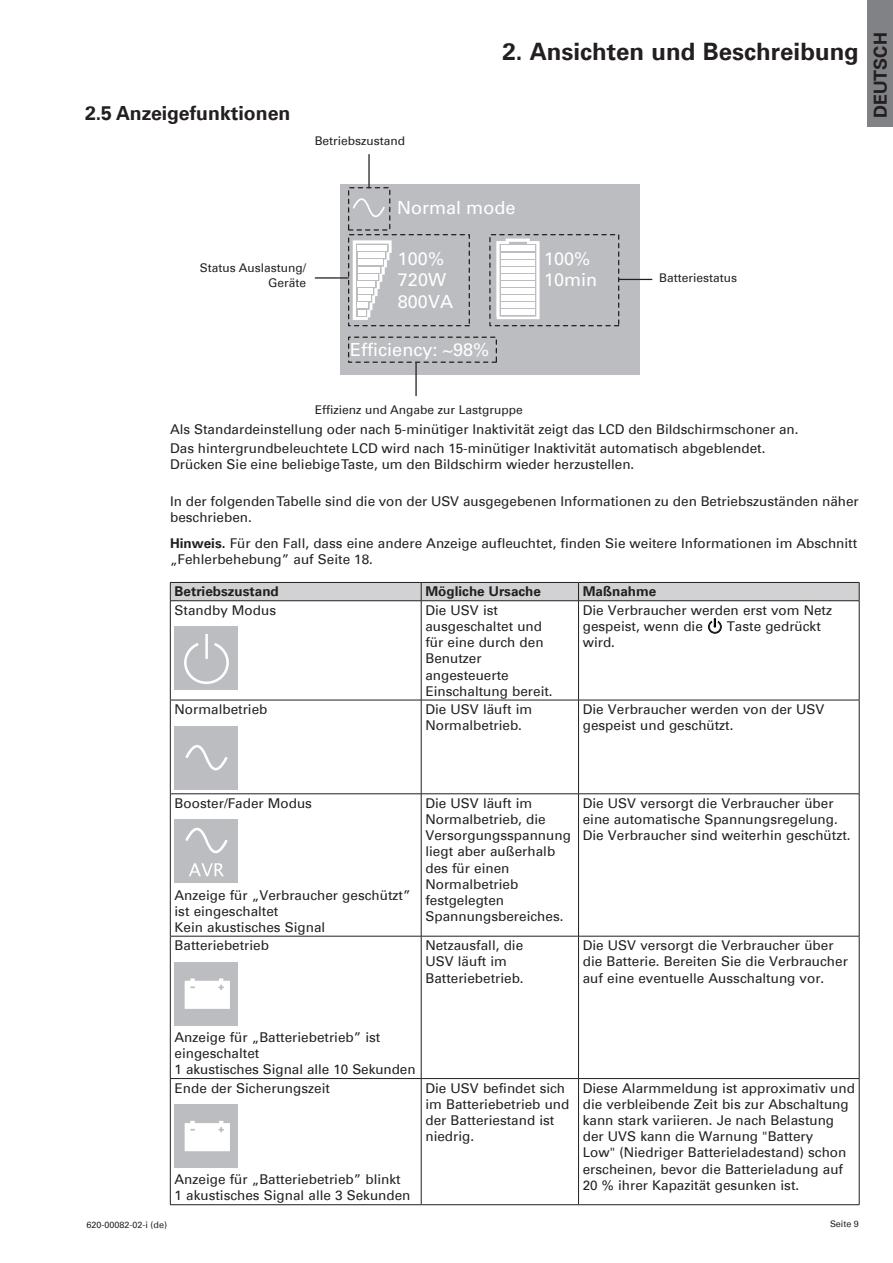
<style>
.page{position:relative;width:893px;height:1263px;background:#fff}
.page>*{position:absolute;margin:0;border:0;box-sizing:border-box;transform-origin:0 0}
.t1{font:700 24px "Univers Com 65";color:#231f20}
.t2{font:700 19.5px "Univers Com 65";color:#231f20}
.t3{font:18.15px/21.8px "Univers Com 55 Roman";color:#fff}
.t4{font:700 18px "Univers Com 65";color:#231f20}
.t5{font:13.5px/16.2px "Univers Com 55 Roman";color:#231f20}
.t6{font:700 13.5px "Univers Com 65";color:#231f20}
.t7{font:12px/14.4px "Univers Com 55 Roman";color:#231f20;text-align:right}
.t8{font:9px "Univers Com 55 Roman";color:#231f20}
.s1{font-family:"Univers Com 65";font-weight:700}
</style>
<div class="page">
<div style="left:867px;top:0;width:26px;height:126px;background:#808285"></div>
<div style="left:340px;top:185px;width:299px;height:190px;background:#bcbdc0"></div>
<svg style="left:348px;top:187px;width:272px;height:176px"></svg>
<hr style="left:368px;top:155px;width:2px;height:33px;background:#231f20">
<hr style="left:415px;top:363px;width:2px;height:33px;background:#231f20">
<hr style="left:315px;top:277px;width:33px;height:2px;background:#231f20">
<hr style="left:619px;top:279px;width:33px;height:1px;background:#231f20">
<hr style="left:170px;top:601px;width:1px;height:99px;background:#231f20">
<hr style="left:421px;top:601px;width:1px;height:99px;background:#231f20">
<hr style="left:578px;top:601px;width:1px;height:99px;background:#231f20">
<hr style="left:859px;top:601px;width:1px;height:99px;background:#231f20">
<hr style="left:170px;top:700px;width:251px;height:1px;background:#231f20">
<hr style="left:170px;top:700px;width:1px;height:93px;background:#231f20">
<hr style="left:421px;top:700px;width:157px;height:1px;background:#231f20">
<hr style="left:421px;top:700px;width:1px;height:93px;background:#231f20">
<hr style="left:578px;top:700px;width:281px;height:1px;background:#231f20">
<hr style="left:578px;top:700px;width:1px;height:93px;background:#231f20">
<hr style="left:859px;top:700px;width:1px;height:93px;background:#231f20">
<hr style="left:170px;top:793px;width:251px;height:1px;background:#231f20">
<hr style="left:170px;top:794px;width:1px;height:142px;background:#231f20">
<hr style="left:421px;top:793px;width:157px;height:1px;background:#231f20">
<hr style="left:421px;top:794px;width:1px;height:142px;background:#231f20">
<hr style="left:578px;top:793px;width:281px;height:1px;background:#231f20">
<hr style="left:578px;top:794px;width:1px;height:142px;background:#231f20">
<hr style="left:859px;top:794px;width:1px;height:142px;background:#231f20">
<hr style="left:170px;top:936px;width:251px;height:1px;background:#231f20">
<hr style="left:170px;top:936px;width:1px;height:142px;background:#231f20">
<hr style="left:421px;top:936px;width:157px;height:1px;background:#231f20">
<hr style="left:421px;top:936px;width:1px;height:142px;background:#231f20">
<hr style="left:578px;top:936px;width:281px;height:1px;background:#231f20">
<hr style="left:578px;top:936px;width:1px;height:142px;background:#231f20">
<hr style="left:859px;top:936px;width:1px;height:142px;background:#231f20">
<hr style="left:170px;top:1078px;width:251px;height:1px;background:#231f20">
<hr style="left:170px;top:1079px;width:1px;height:125px;background:#231f20">
<hr style="left:421px;top:1078px;width:157px;height:1px;background:#231f20">
<hr style="left:421px;top:1079px;width:1px;height:125px;background:#231f20">
<hr style="left:578px;top:1078px;width:281px;height:1px;background:#231f20">
<hr style="left:578px;top:1079px;width:1px;height:125px;background:#231f20">
<hr style="left:859px;top:1079px;width:1px;height:125px;background:#231f20">
<hr style="left:170px;top:1204px;width:251px;height:1px;background:#231f20">
<hr style="left:421px;top:1204px;width:157px;height:1px;background:#231f20">
<hr style="left:578px;top:1204px;width:281px;height:1px;background:#231f20">
<div style="left:170px;top:582px;width:690px;height:19px;background:#d1d2d4"></div>
<hr style="left:170px;top:600px;width:251px;height:1px;background:#231f20">
<hr style="left:421px;top:600px;width:157px;height:1px;background:#231f20">
<hr style="left:578px;top:600px;width:281px;height:1px;background:#231f20">
<div style="left:175px;top:626px;width:63px;height:64px;background:#bcbdc0"></div>
<svg style="left:184px;top:634px;width:45px;height:50px"></svg>
<div style="left:708px;top:620px;width:13px;height:13px;border:1px solid #000;border-radius:50%"></div>
<div style="left:709px;top:621px;width:11px;height:11px;background:#fff;border-radius:50%"></div>
<div style="left:709px;top:621px;width:12px;height:11px;border:1px solid #231f20;border-radius:50%"></div>
<svg style="left:711px;top:619px;width:7px;height:9px"></svg>
<div style="left:175px;top:726px;width:63px;height:63px;background:#bcbdc0"></div>
<svg style="left:185px;top:745px;width:43px;height:26px"></svg>
<div style="left:175px;top:819px;width:63px;height:64px;background:#bcbdc0"></div>
<svg style="left:185px;top:827px;width:43px;height:49px"></svg>
<div style="left:175px;top:962px;width:63px;height:64px;background:#bcbdc0"></div>
<div style="left:185px;top:981px;width:45px;height:28px;background:#fff"></div>
<svg style="left:219px;top:978px;width:5px;height:12px"></svg>
<svg style="left:190px;top:978px;width:5px;height:10px"></svg>
<div style="left:175px;top:1104px;width:63px;height:64px;background:#bcbdc0"></div>
<div style="left:185px;top:1123px;width:45px;height:28px;background:#fff"></div>
<svg style="left:219px;top:1121px;width:5px;height:11px"></svg>
<svg style="left:190px;top:1121px;width:5px;height:9px"></svg>
<h2 class="t2" style="left:85px;top:102px;width:207px">2.5 Anzeigefunktionen</h2>
<p class="t7" style="left:315px;top:134px;width:92px">Betriebszustand</p>
<h1 class="t1" style="left:503px;top:37px;width:358px">2. Ansichten und Beschreibung</h1>
<h3 class="t4" style="left:870px;top:118px;width:87px;rotate:-90deg">DEUTSCH</h3>
<p class="t7" style="left:200px;top:261px;width:108px">Status Auslastung/<br>Geräte</p>
<h3 class="t3" style="left:397px;top:197px;width:120px">Normal mode</h3>
<h3 class="t3" style="left:398px;top:247px;width:57px">100%<br>720W<br>800VA</h3>
<h3 class="t3" style="left:350px;top:338px;width:141px">Efficiency: ~98%</h3>
<h3 class="t3" style="left:544px;top:247px;width:55px">100%<br>10min</h3>
<p class="t7" style="left:659px;top:270px;width:79px">Batteriestatus</p>
<p class="t7" style="left:315px;top:402px;width:210px">Effizienz und Angabe zur Lastgruppe</p>
<p class="t5" style="left:170px;top:420px;width:630px;line-height:18.3px">Als Standardeinstellung oder nach 5-minütiger Inaktivität zeigt das LCD den Bildschirmschoner an.<br>Das hintergrundbeleuchtete LCD wird nach 15-minütiger Inaktivität automatisch abgeblendet.</p>
<p class="t5" style="left:170px;top:456px;width:466px">Drücken Sie eine beliebige Taste, um den Bildschirm wieder herzustellen.</p>
<p class="t5" style="left:170px;top:493px;width:690px">In der folgenden Tabelle sind die von der USV ausgegebenen Informationen zu den Betriebszuständen näher beschrieben.</p>
<p class="t5" style="left:170px;top:535px;width:689px"><span class="s1">Hinweis.</span> Für den Fall, dass eine andere Anzeige aufleuchtet, finden Sie weitere Informationen im Abschnitt „Fehlerbehebung” auf Seite 18.</p>
<p class="t6" style="left:175px;top:584px;width:106px">Betriebszustand</p>
<p class="t6" style="left:425px;top:584px;width:117px">Mögliche Ursache</p>
<p class="t6" style="left:583px;top:584px;width:75px">Maßnahme</p>
<p class="t5" style="left:175px;top:602px;width:103px">Standby Modus</p>
<p class="t5" style="left:425px;top:602px;width:129px">Die USV ist ausgeschaltet und für eine durch den<br>Benutzer angesteuerte<br>Einschaltung bereit.</p>
<p class="t5" style="left:583px;top:602px;width:251px">Die Verbraucher werden erst vom Netz gespeist, wenn die</p>
<p class="t5" style="left:727px;top:618px;width:96px">Taste gedrückt</p>
<p class="t5" style="left:583px;top:634px;width:34px">wird.</p>
<p class="t5" style="left:175px;top:701px;width:94px">Normalbetrieb</p>
<p class="t5" style="left:425px;top:701px;width:108px">Die USV läuft im<br>Normalbetrieb.</p>
<p class="t5" style="left:583px;top:701px;width:243px">Die Verbraucher werden von der USV gespeist und geschützt.</p>
<p class="t5" style="left:175px;top:795px;width:139px">Booster/Fader Modus</p>
<p class="t5" style="left:175px;top:887px;width:237px">Anzeige für „Verbraucher geschützt” ist eingeschaltet<br>Kein akustisches Signal</p>
<p class="t5" style="left:175px;top:937px;width:96px">Batteriebetrieb</p>
<p class="t5" style="left:425px;top:795px;width:147px">Die USV läuft im<br>Normalbetrieb, die<br>Versorgungsspannung liegt aber außerhalb des für einen<br>Normalbetrieb festgelegten<br>Spannungsbereiches.</p>
<p class="t5" style="left:583px;top:795px;width:269px">Die USV versorgt die Verbraucher über eine automatische Spannungsregelung.<br>Die Verbraucher sind weiterhin geschützt.</p>
<p class="t5" style="left:425px;top:937px;width:100px">Netzausfall, die<br>USV läuft im<br>Batteriebetrieb.</p>
<p class="t5" style="left:583px;top:937px;width:267px">Die USV versorgt die Verbraucher über die Batterie. Bereiten Sie die Verbraucher auf eine eventuelle Ausschaltung vor.</p>
<p class="t5" style="left:175px;top:1029px;width:243px">Anzeige für „Batteriebetrieb” ist eingeschaltet<br>1 akustisches Signal alle 10 Sekunden</p>
<p class="t5" style="left:175px;top:1080px;width:157px">Ende der Sicherungszeit</p>
<p class="t5" style="left:175px;top:1171px;width:237px">Anzeige für „Batteriebetrieb” blinkt<br>1 akustisches Signal alle 3 Sekunden</p>
<p class="t5" style="left:425px;top:1080px;width:145px">Die USV befindet sich im Batteriebetrieb und der Batteriestand ist niedrig.</p>
<p class="t5" style="left:583px;top:1080px;width:274px">Diese Alarmmeldung ist approximativ und die verbleibende Zeit bis zur Abschaltung kann stark variieren. Je nach Belastung der UVS kann die Warnung "Battery<br>Low" (Niedriger Batterieladestand) schon erscheinen, bevor die Batterieladung auf 20 % ihrer Kapazität gesunken ist.</p>
<p class="t8" style="left:87px;top:1220px;width:82px">620-00082-02-i (de)</p>
<p class="t8" style="left:830px;top:1218px;width:30px">Seite 9</p>
</div>
